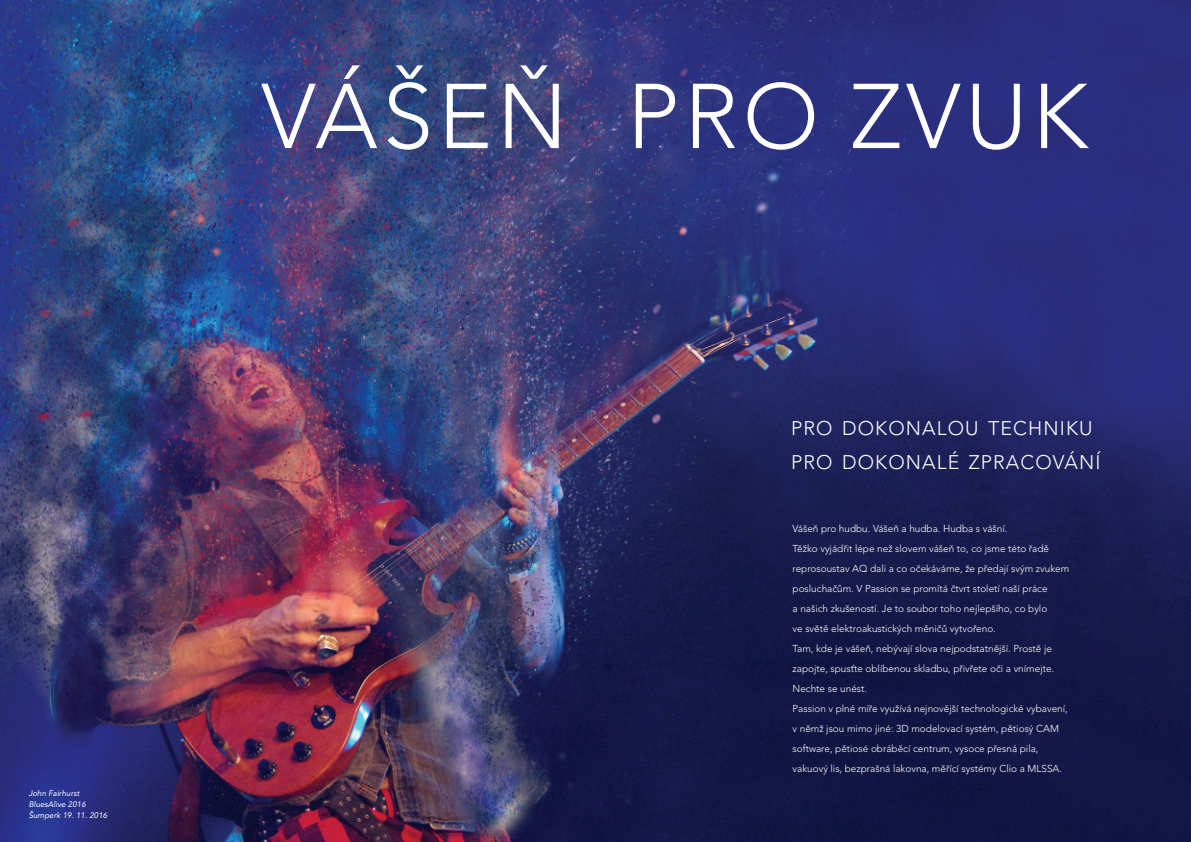
<style>
.page{position:relative;width:1191px;height:842px;background:#fff}
.page>*{position:absolute;margin:0;border:0;box-sizing:border-box;transform-origin:0 0}
.t1{font:300 90.9px "Avenir LTCE";letter-spacing:.055em;color:#fff}
.t2{font:300 19.6px/33.6px "Avenir LTCE";letter-spacing:.055em;color:#fff}
.uvod{font:300 10px/20px "Avenir LTCE";color:#fff}
.text{font:italic 8px "Avenir LTCE";color:#fff}
</style>
<div class="page">
<img style="left:0;top:0;width:1191px;height:842px">
<p class="text" style="left:29px;top:788px;width:53px">John Fairhurst</p>
<p class="text" style="left:29px;top:799px;width:59px">BluesAlive 2016</p>
<p class="text" style="left:29px;top:810px;width:80px">Šumperk 19. 11. 2016</p>
<p class="t1" style="left:261px;top:61px;width:828px">VÁŠEŇ PRO ZVUK</p>
<p class="t2" style="left:791px;top:411px;width:311px">PRO DOKONALOU TECHNIKU<br>PRO DOKONALÉ ZPRACOVÁNÍ</p>
<p class="uvod" style="left:792px;top:518px;width:216px">Vášeň pro hudbu. Vášeň a hudba. Hudba s vášní.</p>
<p class="uvod" style="left:792px;top:538px;width:278px">Těžko vyjádřit lépe než slovem vášeň to, co jsme této řadě reprosoustav AQ dali a co očekáváme, že předají svým zvukem posluchačům. V Passion se promítá čtvrt století naší práce<br>a našich zkušeností. Je to soubor toho nejlepšího, co bylo<br>ve světě elektroakustických měničů vytvořeno.</p>
<p class="uvod" style="left:792px;top:638px;width:263px">Tam, kde je vášeň, nebývají slova nejpodstatnější. Prostě je zapojte, spusťte oblíbenou skladbu, přivřete oči a vnímejte.<br>Nechte se unést.</p>
<p class="uvod" style="left:792px;top:698px;width:277px">Passion v plné míře využívá nejnovější technologické vybavení, v němž jsou mimo jiné: 3D modelovací systém, pětiosý CAM software, pětiosé obráběcí centrum, vysoce přesná pila, vakuový lis, bezprašná lakovna, měřící systémy Clio a MLSSA.</p>
</div>
